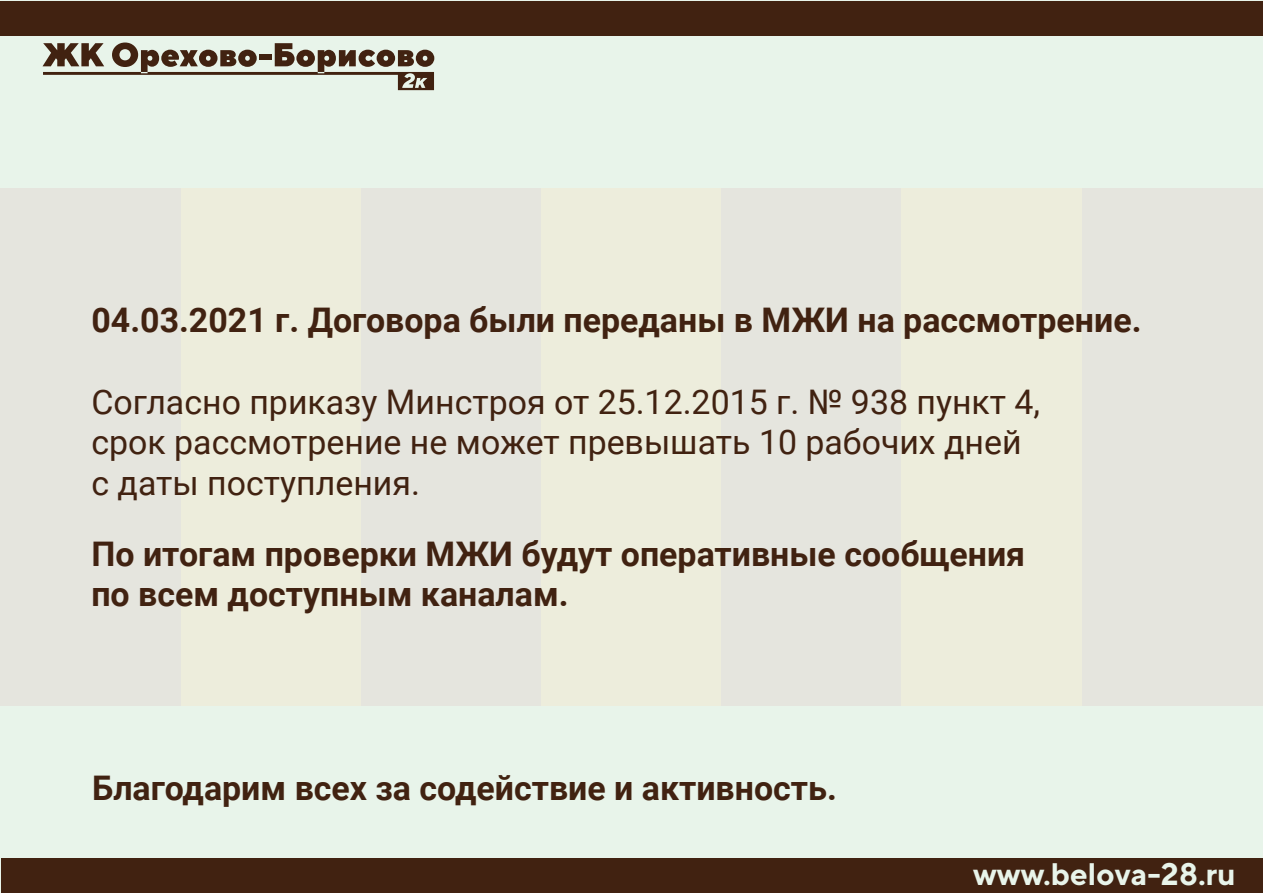
<style>
.page{position:relative;width:1263px;height:893px;background:#fff}
.page>*{position:absolute;margin:0;border:0;box-sizing:border-box;transform-origin:0 0}
.t1{font:700 33.9px/40.7px "Roboto";color:#412211}
.t2{font:33.9px/40.7px "Roboto";color:#412211}
.t3{font:700 31.05px "TT Norms";color:#e8f4ea}
</style>
<div class="page">
<div style="left:1px;top:0;width:1262px;height:893px;background:#e8f4ea"></div>
<div style="left:1px;top:858px;width:1262px;height:35px;background:#412211"></div>
<div style="left:1px;top:188px;width:180px;height:517px;background:#e5e5de"></div>
<div style="left:181px;top:188px;width:180px;height:517px;background:#ededdc"></div>
<div style="left:361px;top:188px;width:180px;height:517px;background:#e5e5de"></div>
<div style="left:541px;top:188px;width:180px;height:517px;background:#ededdc"></div>
<div style="left:721px;top:188px;width:181px;height:517px;background:#e5e5de"></div>
<div style="left:902px;top:188px;width:180px;height:517px;background:#ededdc"></div>
<div style="left:1082px;top:188px;width:180px;height:517px;background:#e5e5de"></div>
<div style="left:0;top:1px;width:1263px;height:34px;background:#412211"></div>
<svg style="left:43px;top:43px;width:391px;height:47px"></svg>
<p class="t1" style="left:91px;top:299px;width:1051px">04.03.2021 г. Договора были переданы в МЖИ на рассмотрение.</p>
<p class="t2" style="left:91px;top:380px;width:950px">Согласно приказу Минстроя от 25.12.2015 г. № 938 пункт 4, срок рассмотрение не может превышать 10 рабочих дней с даты поступления.</p>
<p class="t1" style="left:91px;top:532px;width:935px">По итогам проверки МЖИ будут оперативные сообщения по всем доступным каналам.</p>
<p class="t1" style="left:92px;top:767px;width:746px">Благодарим всех за содействие и активность.</p>
<p class="t3" style="left:973px;top:855px;width:264px">www.belova-28.ru</p>
</div>
